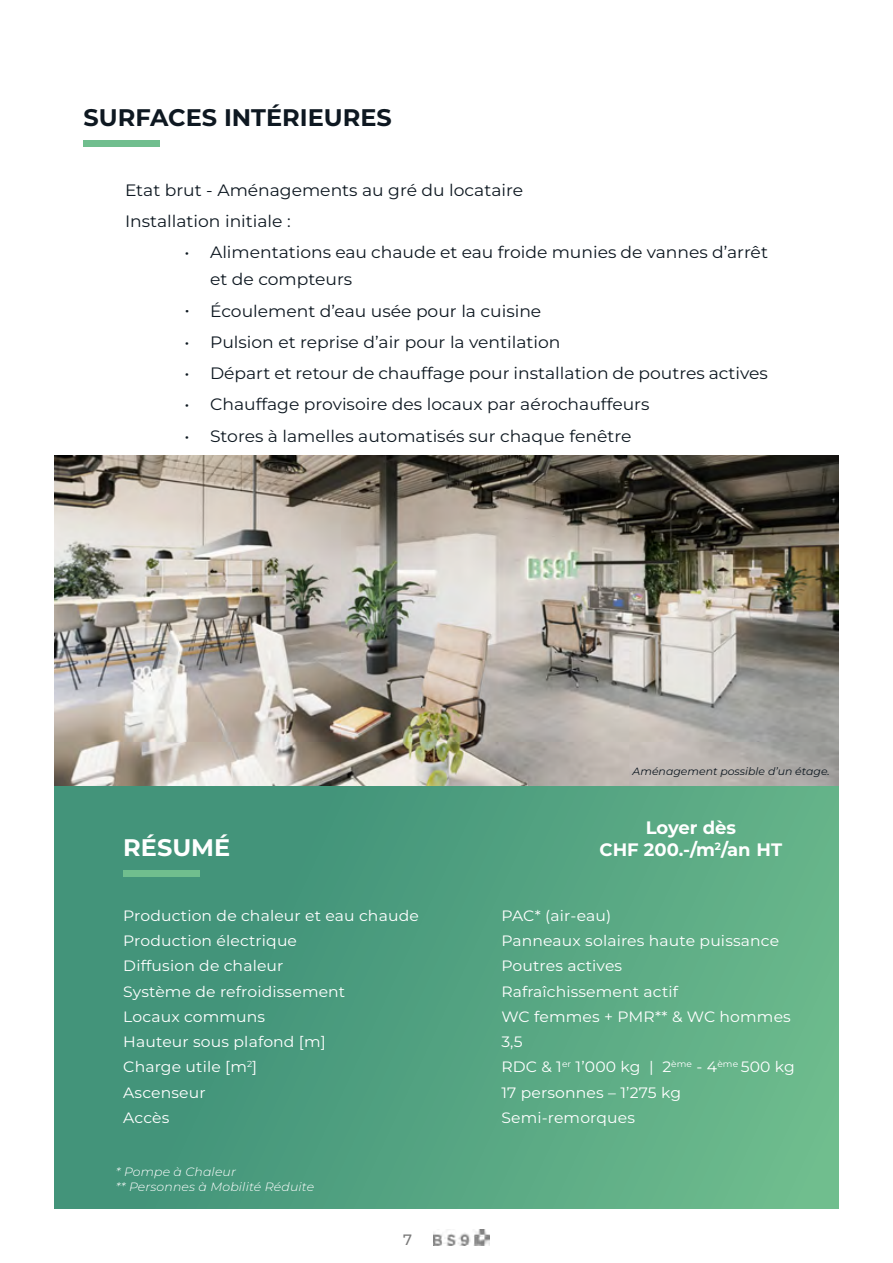
<style>
.page{position:relative;width:893px;height:1263px;background:#fff}
.page>*{position:absolute;margin:0;border:0;box-sizing:border-box;transform-origin:0 0}
.t1{font:700 24px "Montserrat";color:#0e1821}
.t2{font:700 24px "Montserrat";color:#fff}
.t3{font:700 18px/21.6px "Montserrat";color:#fff;text-align:center}
.t4{font:100 16.5px/31.2px "Montserrat";color:#0e1821;scale:1.04 1}
.t5{font:100 15px "Montserrat";letter-spacing:.01em;color:#fff;scale:1.04 1}
.t6{font:500 15px "Montserrat";color:#797979}
.t7{font:italic 100 12px/15px "Montserrat";letter-spacing:.01em;color:#fff;scale:1.04 1}
.t8{font:italic 100 10.5px "Montserrat";color:#0e1821;scale:1.04 1}
</style>
<div class="page">
<img style="left:433px;top:1229px;width:57px;height:16px">
<div style="left:84px;top:140px;width:76px;height:7px;background:#70be8e"></div>
<div style="left:54px;top:786px;width:785px;height:423px;background:linear-gradient(to right,#3c8e77,#69b78b)"></div>
<div style="left:123px;top:870px;width:77px;height:7px;background:#70be8e"></div>
<img style="left:54px;top:456px;width:785px;height:330px">
<h1 class="t1" style="left:84px;top:100px;width:310px">SURFACES INTÉRIEURES</h1>
<p class="t4" style="left:125px;top:174px;width:384px">Etat brut - Aménagements au gré du locataire<br>Installation initiale :</p>
<p class="t4" style="left:210px;top:239px;width:538px;line-height:27px;text-indent:-26px">• Alimentations eau chaude et eau froide munies de vannes d’arrêt et de compteurs</p>
<p class="t4" style="left:185px;top:295px;width:345px">• Écoulement d’eau usée pour la cuisine</p>
<p class="t4" style="left:185px;top:326px;width:363px">• Pulsion et reprise d’air pour la ventilation</p>
<p class="t4" style="left:185px;top:357px;width:562px">• Départ et retour de chauffage pour installation de poutres actives</p>
<p class="t4" style="left:185px;top:388px;width:449px">• Chauffage provisoire des locaux par aérochauffeurs</p>
<p class="t4" style="left:185px;top:420px;width:431px">• Stores à lamelles automatisés sur chaque fenêtre</p>
<h1 class="t2" style="left:123px;top:830px;width:108px">RÉSUMÉ</h1>
<p class="t8" style="left:633px;top:764px;width:191px">Aménagement possible d’un étage.</p>
<p class="t3" style="left:600px;top:816px;width:184px">Loyer dès<br>CHF 200.-/m<sup>2</sup>/an HT</p>
<p class="t5" style="left:123px;top:905px;width:286px">Production de chaleur et eau chaude</p>
<p class="t5" style="left:501px;top:905px;width:107px">PAC* (air-eau)</p>
<p class="t5" style="left:123px;top:931px;width:169px">Production électrique</p>
<p class="t5" style="left:501px;top:931px;width:269px">Panneaux solaires haute puissance</p>
<p class="t5" style="left:123px;top:956px;width:156px">Diffusion de chaleur</p>
<p class="t5" style="left:501px;top:956px;width:118px">Poutres actives</p>
<p class="t5" style="left:123px;top:981px;width:215px">Système de refroidissement</p>
<p class="t5" style="left:501px;top:981px;width:171px">Rafraîchissement actif</p>
<p class="t5" style="left:123px;top:1006px;width:138px">Locaux communs</p>
<p class="t5" style="left:501px;top:1006px;width:280px">WC femmes + PMR** &amp; WC hommes</p>
<p class="t5" style="left:123px;top:1032px;width:196px">Hauteur sous plafond [m]</p>
<p class="t5" style="left:501px;top:1032px;width:22px">3,5</p>
<p class="t5" style="left:123px;top:1057px;width:130px">Charge utile [m<sup>2</sup>]</p>
<p class="t5" style="left:501px;top:1057px;width:284px">RDC &amp; 1<sup>er</sup> 1’000 kg | 2<sup>ème</sup> - 4<sup>ème</sup> 500 kg</p>
<p class="t5" style="left:123px;top:1082px;width:81px">Ascenseur</p>
<p class="t5" style="left:501px;top:1082px;width:174px">17 personnes – 1’275 kg</p>
<p class="t5" style="left:123px;top:1107px;width:46px">Accès</p>
<p class="t5" style="left:501px;top:1107px;width:130px">Semi-remorques</p>
<p class="t7" style="left:116px;top:1164px;width:192px">* Pompe à Chaleur<br>** Personnes à Mobilité Réduite</p>
<p class="t6" style="left:403px;top:1229px;width:10px">7</p>
</div>
